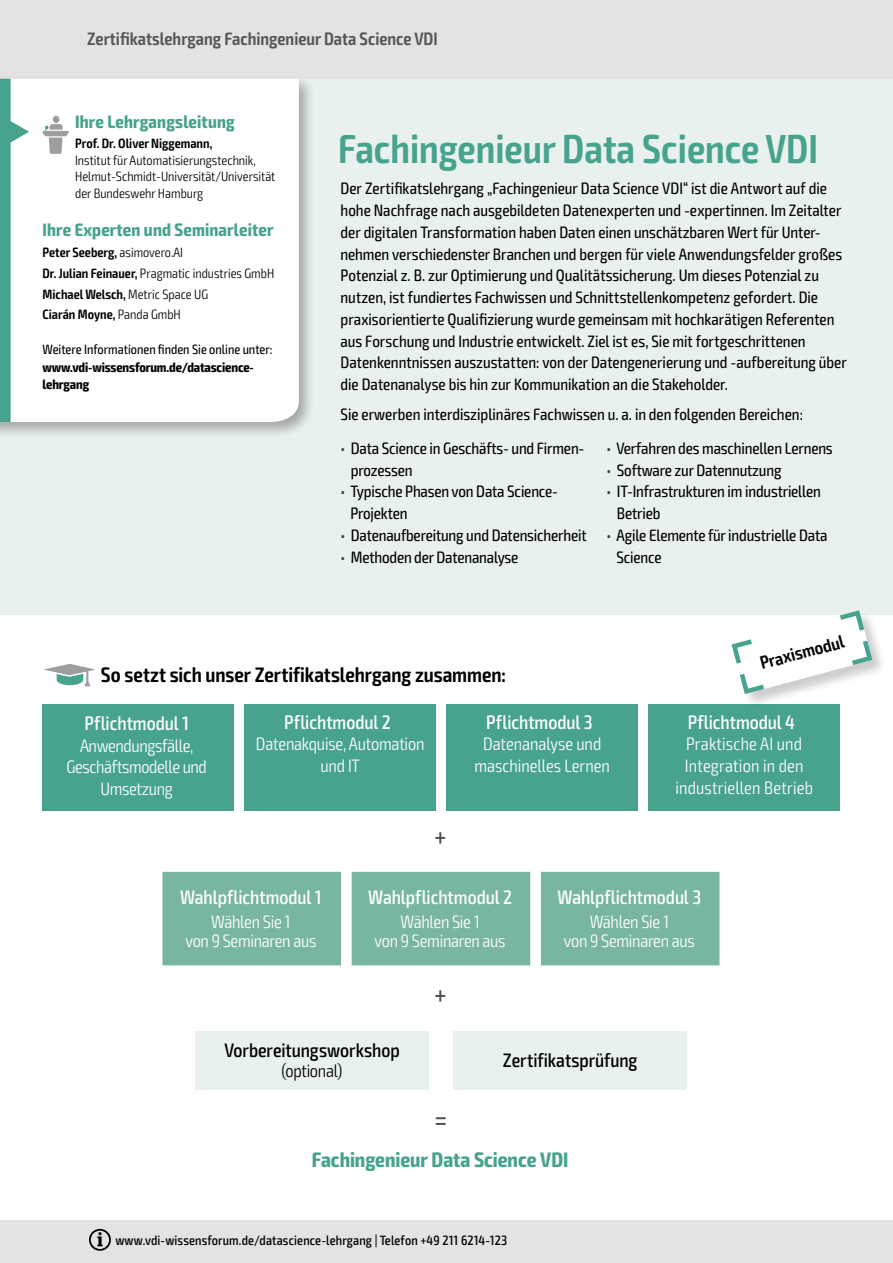
<style>
.page{position:relative;width:893px;height:1263px;background:#fff}
.page>*{position:absolute;margin:0;border:0;box-sizing:border-box;transform-origin:0 0}
.t1{font:600 condensed 40.5px "Exo 2";color:#47a38e}
.t2{font:500 condensed 27px "Exo 2";color:#4f4e4b}
.t3{font:600 condensed 21px "Exo 2";letter-spacing:-.005em;color:#000}
.t4{font:700 condensed 21px "Exo 2";color:#47a38e}
.t5{font:500 condensed 19.5px "Exo 2";color:#fff}
.t6{font:500 condensed 19.5px "Exo 2";letter-spacing:-.005em;color:#000}
.t7{font:300 condensed 18px/21.6px "Exo 2";letter-spacing:-.015em;color:#fff;text-align:center}
.t8{font:300 condensed 18px/21.6px "Exo 2";letter-spacing:.01em;color:#fff;text-align:center}
.t9{font:700 condensed 18px "Exo 2";letter-spacing:.01em;color:#47a38e}
.t10{font:600 condensed 18px "Exo 2";color:#575756}
.t11{font:600 condensed 18px "Exo 2";color:#000}
.t12{font:300 condensed 18px "Exo 2";letter-spacing:-.015em;color:#000}
.t13{font:condensed 16.5px/21.8px "Exo 2";letter-spacing:-.005em;color:#000}
.t14{font:600 condensed 13.5px/20.7px "Exo 2";color:#000}
.t15{font:300 condensed 13.5px/16.5px "Exo 2";color:#000}
.t16{font:500 condensed 13.5px "Exo 2";letter-spacing:.01em;color:#000}
.t17{font:700 condensed 13.5px/16.5px "Exo 2";letter-spacing:-.01em;color:#000}
.t18{font:condensed 13.5px "Exo 2";color:#000}
.s1{font-weight:300}
.s2{color:#384050}
</style>
<div class="page">
<div style="left:0;top:79px;width:893px;height:535px;background:#e9f1ee"></div>
<div style="left:43px;top:704px;width:191px;height:107px;background:#47a38e"></div>
<div style="left:244px;top:704px;width:192px;height:107px;background:#47a38e"></div>
<div style="left:446px;top:704px;width:192px;height:107px;background:#47a38e"></div>
<div style="left:648px;top:704px;width:192px;height:107px;background:#47a38e"></div>
<div style="left:162px;top:872px;width:557px;height:93px;background:#78b5a3"></div>
<div style="left:195px;top:1031px;width:234px;height:58px;background:#e9f1ee"></div>
<div style="left:453px;top:1031px;width:234px;height:58px;background:#e9f1ee"></div>
<div style="left:0;top:0;width:893px;height:79px;background:#e3e3e3"></div>
<div style="left:0;top:75px;width:316px;height:363px;background:#000;opacity:.3"></div>
<div style="left:29px;top:79px;width:270px;height:343px;background:#fff"></div>
<div style="left:53px;top:116px;width:6px;height:7px;background:#9d9d9c;border-radius:50%"></div>
<svg style="left:42px;top:124px;width:27px;height:30px"></svg>
<svg style="left:0;top:79px;width:29px;height:343px;background:#b7dbd3"></svg>
<div style="left:0;top:1220px;width:893px;height:43px;background:#e3e3e3"></div>
<svg style="left:89px;top:1229px;width:22px;height:22px"></svg>
<div style="left:732px;top:611px;width:156px;height:98px;background:#000;opacity:.2"></div>
<svg style="left:732px;top:610px;width:140px;height:84px"></svg>
<svg style="left:44px;top:664px;width:51px;height:23px"></svg>
<p class="t10" style="left:87px;top:28px;width:352px">Zertifikatslehrgang Fachingenieur Data Science VDI</p>
<p class="t9" style="left:75px;top:110px;width:161px">Ihre Lehrgangsleitung</p>
<p class="t14" style="left:75px;top:134px;width:139px">Prof. Dr. Oliver Niggemann,</p>
<p class="t15" style="left:75px;top:152px;width:202px">Institut für Automatisierungstechnik,<br>Helmut-Schmidt-Universität/Universität der Bundeswehr Hamburg</p>
<p class="t9" style="left:43px;top:219px;width:233px">Ihre Experten und Seminarleiter</p>
<p class="t14" style="left:43px;top:242px;width:233px">Peter Seeberg, <span class="s1">asimovero.AI<br></span>Dr. Julian Feinauer, <span class="s1">Pragmatic industries GmbH </span>Michael Welsch, <span class="s1">Metric Space UG<br></span>Ciarán Moyne, <span class="s1">Panda GmbH</span></p>
<p class="t18" style="left:43px;top:341px;width:232px">Weitere Informationen finden Sie online unter:</p>
<p class="t17" style="left:43px;top:360px;width:213px">www.vdi-wissensforum.de/datascience&shy;lehrgang</p>
<h1 class="t1" style="left:338px;top:124px;width:482px">Fachingenieur Data Science VDI</h1>
<p class="t13" style="left:341px;top:178px;width:508px">Der Zertifikatslehrgang „Fachingenieur Data Science VDI“ ist die Antwort auf die hohe Nachfrage nach ausgebildeten Datenexperten und -expertinnen. Im Zeitalter der digitalen Transformation haben Daten einen unschätzbaren Wert für Unter&shy;nehmen verschiedenster Branchen und bergen für viele Anwendungsfelder großes Potenzial z. B. zur Optimierung und Qualitätssicherung. Um dieses Potenzial zu nutzen, ist fundiertes Fachwissen und Schnittstellenkompetenz gefordert. Die praxisorientierte Qualifizierung wurde gemeinsam mit hochkarätigen Referenten aus Forschung und Industrie entwickelt. Ziel ist es, Sie mit fortgeschrittenen Datenkenntnissen auszustatten: von der Datengenerierung und -aufbereitung über die Datenanalyse bis hin zur Kommunikation an die Stakeholder.</p>
<p class="t13" style="left:341px;top:404px;width:464px">Sie erwerben interdisziplinäres Fachwissen u. a. in den folgenden Bereichen:</p>
<p class="t13" style="left:351px;top:437px;width:235px;text-indent:-10px"><span class="s2">•</span> Data Science in Geschäfts- und Firmen&shy;prozessen</p>
<p class="t13" style="left:350px;top:481px;width:209px;text-indent:-10px"><span class="s2">•</span> Typische Phasen von Data Science-<br>Projekten</p>
<p class="t13" style="left:341px;top:524px;width:248px"><span class="s2">•</span> Datenaufbereitung und Datensicherheit</p>
<p class="t13" style="left:341px;top:546px;width:179px"><span class="s2">•</span> Methoden der Datenanalyse</p>
<p class="t13" style="left:607px;top:437px;width:228px"><span class="s2">•</span> Verfahren des maschinellen Lernens</p>
<p class="t13" style="left:607px;top:459px;width:176px"><span class="s2">•</span> Software zur Datennutzung</p>
<p class="t13" style="left:617px;top:481px;width:206px;text-indent:-10px"><span class="s2">•</span> IT-Infrastrukturen im industriellen<br>Betrieb</p>
<p class="t13" style="left:616px;top:524px;width:212px;text-indent:-10px"><span class="s2">•</span> Agile Elemente für industrielle Data<br>Science</p>
<p class="t3" style="left:101px;top:662px;width:407px">So setzt sich unser Zertifikatslehrgang zusammen:</p>
<p class="t5" style="left:85px;top:712px;width:106px">Pflichtmodul 1</p>
<p class="t7" style="left:66px;top:735px;width:142px">Anwendungsfälle,<br>Geschäftsmodelle und<br>Umsetzung</p>
<p class="t5" style="left:284px;top:710px;width:108px">Pflichtmodul 2</p>
<p class="t7" style="left:256px;top:734px;width:170px">Datenakquise, Automation und IT</p>
<p class="t5" style="left:486px;top:710px;width:108px">Pflichtmodul 3</p>
<p class="t7" style="left:474px;top:734px;width:137px">Datenanalyse und maschinelles Lernen</p>
<h2 class="t2" style="left:435px;top:820px;width:13px">+</h2>
<p class="t11" style="left:758px;top:653px;width:88px;rotate:-15deg">Praxismodul</p>
<p class="t5" style="left:688px;top:710px;width:109px">Pflichtmodul 4</p>
<p class="t8" style="left:675px;top:734px;width:139px">Praktische AI und<br>Integration in den industriellen Betrieb</p>
<p class="t5" style="left:180px;top:885px;width:143px">Wahlpflichtmodul 1</p>
<p class="t7" style="left:185px;top:912px;width:132px;line-height:19.5px">Wählen Sie 1<br>von 9 Seminaren aus</p>
<p class="t5" style="left:368px;top:885px;width:145px">Wahlpflichtmodul 2</p>
<p class="t7" style="left:375px;top:912px;width:132px;line-height:19.5px">Wählen Sie 1<br>von 9 Seminaren aus</p>
<h2 class="t2" style="left:435px;top:979px;width:13px">+</h2>
<p class="t5" style="left:557px;top:885px;width:145px">Wahlpflichtmodul 3</p>
<p class="t7" style="left:564px;top:912px;width:132px;line-height:19.5px">Wählen Sie 1<br>von 9 Seminaren aus</p>
<p class="t6" style="left:224px;top:1039px;width:177px">Vorbereitungsworkshop</p>
<p class="t12" style="left:282px;top:1060px;width:62px">(optional)</p>
<h2 class="t2" style="left:435px;top:1104px;width:14px">=</h2>
<p class="t6" style="left:503px;top:1049px;width:136px">Zertifikatsprüfung</p>
<p class="t4" style="left:312px;top:1147px;width:258px">Fachingenieur Data Science VDI</p>
<p class="t16" style="left:115px;top:1232px;width:393px">www.vdi-wissensforum.de/datascience-lehrgang | Telefon +49 211 6214-123</p>
</div>
